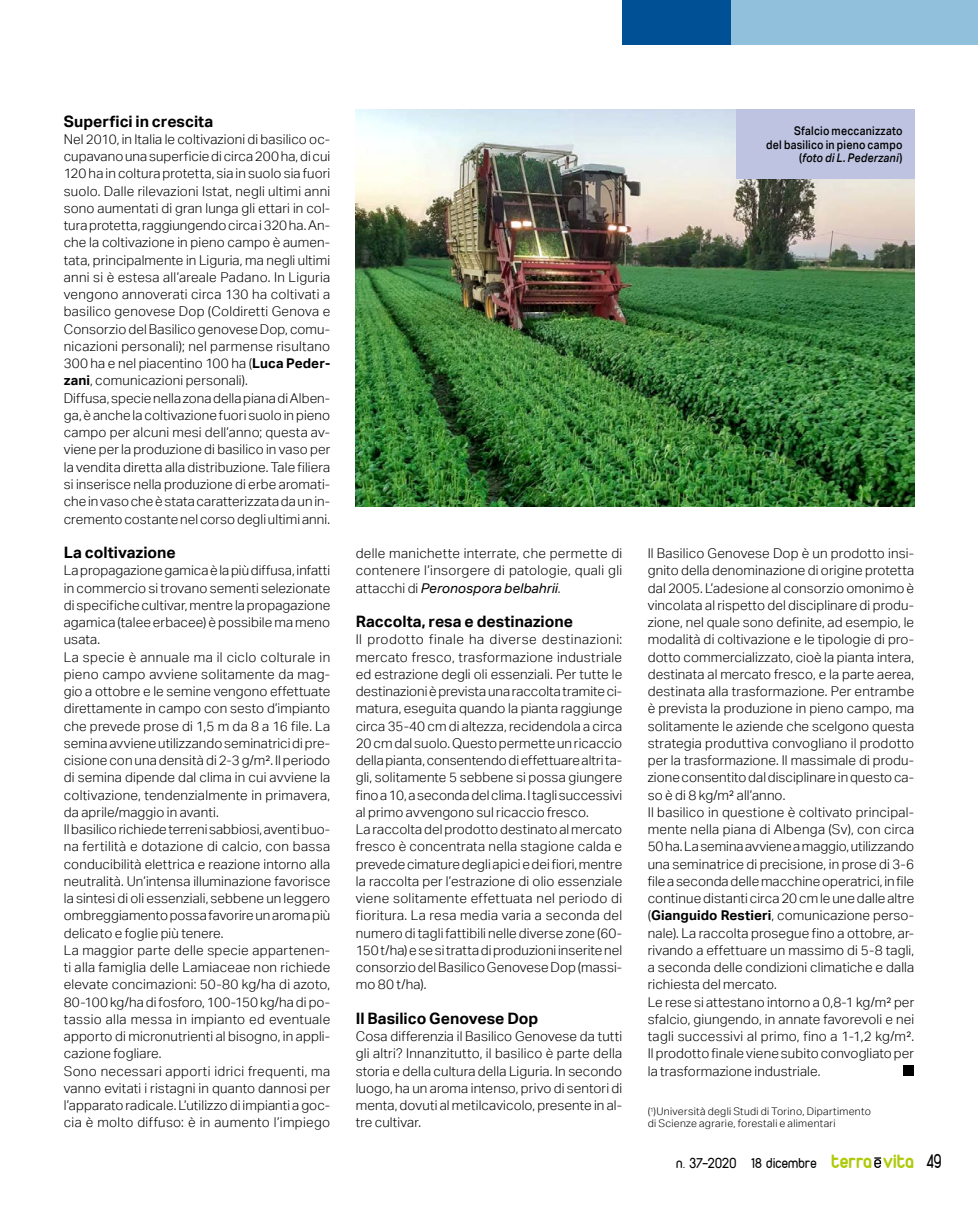
<style>
.page{position:relative;width:978px;height:1212px;background:#fff}
.page>*{position:absolute;margin:0;border:0;box-sizing:border-box;transform-origin:0 0}
.tev_titolettoinfrate{font:700 15.75px "Aktiv Grotesk";color:#000}
.t1{font:15px "Duepuntozero";letter-spacing:.01em;color:#000}
.tev_testo_9_11_5{font:300 13.5px/17.2px "Aktiv Grotesk";letter-spacing:.01em;color:#000;text-align:justify}
.tev_didascalia{font:500 12px "Aktiv Grotesk";letter-spacing:.025em;color:#000;scale:.88 1}
.tev_didascalia-2{font:italic 500 12px "Aktiv Grotesk";letter-spacing:.02em;color:#000;scale:.88 1}
.tev_caricaFIRMA_fond{font:300 10.5px "Aktiv Grotesk";letter-spacing:.03em;color:#000}
.s1{font-weight:700}
.s2{font-weight:400;font-style:italic}
.s3{font-style:normal}
.s4{font-weight:700;font-size:20.7px;color:#afca0b}
.s5{font-size:21px}
</style>
<div class="page">
<div style="left:622px;top:0;width:109px;height:45px;background:#005095"></div>
<div style="left:731px;top:0;width:247px;height:45px;background:#91c0dd"></div>
<svg style="left:874px;top:1157px;width:7px;height:11px"></svg>
<img style="left:356px;top:109px;width:558px;height:397px">
<div style="left:904px;top:1065px;width:10px;height:10px;background:#000"></div>
<div style="left:736px;top:109px;width:178px;height:69px;background:#bdc3e0"></div>
<p class="tev_titolettoinfrate" style="left:64px;top:111px;width:151px">Superfici in crescita</p>
<p class="tev_testo_9_11_5" style="left:64px;top:131px;width:268px">Nel 2010, in Italia le coltivazioni di basilico oc&shy;cupavano una superficie di circa 200 ha, di cui 120 ha in coltura protetta, sia in suolo sia fuori suolo. Dalle rilevazioni Istat, negli ultimi anni sono aumentati di gran lunga gli ettari in col&shy;tura protetta, raggiungendo circa i 320 ha. An&shy;che la coltivazione in pieno campo è aumen&shy;tata, principalmente in Liguria, ma negli ultimi anni si è estesa all’areale Padano. In Liguria vengono annoverati circa 130 ha coltivati a basilico genovese Dop (Coldiretti Genova e Consorzio del Basilico genovese Dop, comu&shy;nicazioni personali); nel parmense risultano 300 ha e nel piacentino 100 ha (<span class="s1">Luca Peder&shy;zani</span>, comunicazioni personali).</p>
<p class="tev_testo_9_11_5" style="left:64px;top:389px;width:268px">Diffusa, specie nella zona della piana di Alben&shy;ga, è anche la coltivazione fuori suolo in pieno campo per alcuni mesi dell’anno; questa av&shy;viene per la produzione di basilico in vaso per la vendita diretta alla distribuzione. Tale filiera si inserisce nella produzione di erbe aromati&shy;che in vaso che è stata caratterizzata da un in&shy;cremento costante nel corso degli ultimi anni.</p>
<p class="tev_titolettoinfrate" style="left:64px;top:543px;width:114px">La coltivazione</p>
<p class="tev_testo_9_11_5" style="left:64px;top:562px;width:268px">La propagazione gamica è la più diffusa, infatti in commercio si trovano sementi selezionate di specifiche cultivar, mentre la propagazione agamica (talee erbacee) è possibile ma meno usata.</p>
<p class="tev_testo_9_11_5" style="left:64px;top:648px;width:268px">La specie è annuale ma il ciclo colturale in pieno campo avviene solitamente da mag&shy;gio a ottobre e le semine vengono effettuate direttamente in campo con sesto d’impianto che prevede prose di 1,5 m da 8 a 16 file. La semina avviene utilizzando seminatrici di pre&shy;cisione con una densità di 2-3 g/m². Il periodo di semina dipende dal clima in cui avviene la coltivazione, tendenzialmente in primavera, da aprile/maggio in avanti.</p>
<p class="tev_testo_9_11_5" style="left:64px;top:821px;width:268px">Il basilico richiede terreni sabbiosi, aventi buo&shy;na fertilità e dotazione di calcio, con bassa conducibilità elettrica e reazione intorno alla neutralità. Un’intensa illuminazione favorisce la sintesi di oli essenziali, sebbene un leggero ombreggiamento possa favorire un aroma più delicato e foglie più tenere.</p>
<p class="tev_testo_9_11_5" style="left:64px;top:941px;width:268px">La maggior parte delle specie appartenen&shy;ti alla famiglia delle Lamiaceae non richiede elevate concimazioni: 50-80 kg/ha di azoto, 80-100 kg/ha di fosforo, 100-150 kg/ha di po&shy;tassio alla messa in impianto ed eventuale apporto di micronutrienti al bisogno, in appli&shy;cazione fogliare.</p>
<p class="tev_testo_9_11_5" style="left:64px;top:1062px;width:268px">Sono necessari apporti idrici frequenti, ma vanno evitati i ristagni in quanto dannosi per l’apparato radicale. L’utilizzo di impianti a goc&shy;cia è molto diffuso: è in aumento l’impiego</p>
<p class="tev_testo_9_11_5" style="left:356px;top:545px;width:268px">delle manichette interrate, che permette di contenere l’insorgere di patologie, quali gli attacchi di <span class="s2">Peronospora belbahrii</span>.</p>
<p class="tev_titolettoinfrate" style="left:356px;top:612px;width:219px">Raccolta, resa e destinazione</p>
<p class="tev_testo_9_11_5" style="left:356px;top:631px;width:268px">Il prodotto finale ha diverse destinazioni: mercato fresco, trasformazione industriale ed estrazione degli oli essenziali. Per tutte le destinazioni è prevista una raccolta tramite ci&shy;matura, eseguita quando la pianta raggiunge circa 35-40 cm di altezza, recidendola a circa 20 cm dal suolo. Questo permette un ricaccio della pianta, consentendo di effettuare altri ta&shy;gli, solitamente 5 sebbene si possa giungere fino a 10, a seconda del clima. I tagli successivi al primo avvengono sul ricaccio fresco.</p>
<p class="tev_testo_9_11_5" style="left:356px;top:821px;width:268px">La raccolta del prodotto destinato al mercato fresco è concentrata nella stagione calda e prevede cimature degli apici e dei fiori, mentre la raccolta per l’estrazione di olio essenziale viene solitamente effettuata nel periodo di fioritura. La resa media varia a seconda del numero di tagli fattibili nelle diverse zone (60- 150 t/ha) e se si tratta di produzioni inserite nel consorzio del Basilico Genovese Dop (massi&shy;mo 80 t/ha).</p>
<p class="tev_titolettoinfrate" style="left:356px;top:1008px;width:184px">Il Basilico Genovese Dop</p>
<p class="tev_testo_9_11_5" style="left:356px;top:1028px;width:268px">Cosa differenzia il Basilico Genovese da tutti gli altri? Innanzitutto, il basilico è parte della storia e della cultura della Liguria. In secondo luogo, ha un aroma intenso, privo di sentori di menta, dovuti al metilcavicolo, presente in al&shy;tre cultivar.</p>
<p class="tev_didascalia" style="left:794px;top:124px;width:125px">Sfalcio meccanizzato</p>
<p class="tev_didascalia" style="left:766px;top:137px;width:156px">del basilico in pieno campo</p>
<p class="tev_didascalia-2" style="left:799px;top:151px;width:119px"><span class="s3">(</span>foto di L. Pederzani<span class="s3">)</span></p>
<p class="tev_testo_9_11_5" style="left:648px;top:545px;width:268px">Il Basilico Genovese Dop è un prodotto insi&shy;gnito della denominazione di origine protetta dal 2005. L’adesione al consorzio omonimo è vincolata al rispetto del disciplinare di produ&shy;zione, nel quale sono definite, ad esempio, le modalità di coltivazione e le tipologie di pro&shy;dotto commercializzato, cioè la pianta intera, destinata al mercato fresco, e la parte aerea, destinata alla trasformazione. Per entrambe è prevista la produzione in pieno campo, ma solitamente le aziende che scelgono questa strategia produttiva convogliano il prodotto per la trasformazione. Il massimale di produ&shy;zione consentito dal disciplinare in questo ca&shy;so è di 8 kg/m² all’anno.</p>
<p class="tev_testo_9_11_5" style="left:648px;top:803px;width:268px">Il basilico in questione è coltivato principal&shy;mente nella piana di Albenga (Sv), con circa 50 ha. La semina avviene a maggio, utilizzando una seminatrice di precisione, in prose di 3-6 file a seconda delle macchine operatrici, in file continue distanti circa 20 cm le une dalle altre (<span class="s1">Gianguido Restieri</span>, comunicazione perso&shy;nale). La raccolta prosegue fino a ottobre, ar&shy;rivando a effettuare un massimo di 5-8 tagli, a seconda delle condizioni climatiche e dalla richiesta del mercato.</p>
<p class="tev_testo_9_11_5" style="left:648px;top:993px;width:268px">Le rese si attestano intorno a 0,8-1 kg/m² per sfalcio, giungendo, in annate favorevoli e nei tagli successivi al primo, fino a 1-1,2 kg/m².<br>Il prodotto finale viene subito convogliato per la trasformazione industriale.</p>
<p class="tev_caricaFIRMA_fond" style="left:648px;top:1105px;width:225px">(<sup>1</sup>)Università degli Studi di Torino, Dipartimento</p>
<p class="tev_caricaFIRMA_fond" style="left:648px;top:1117px;width:189px">di Scienze agrarie, forestali e alimentari</p>
<p class="t1" style="left:676px;top:1155px;width:267px">n. 37-2020 18 dicembre <span class="s4">terra vita</span> <span class="s5">49</span></p>
</div>
